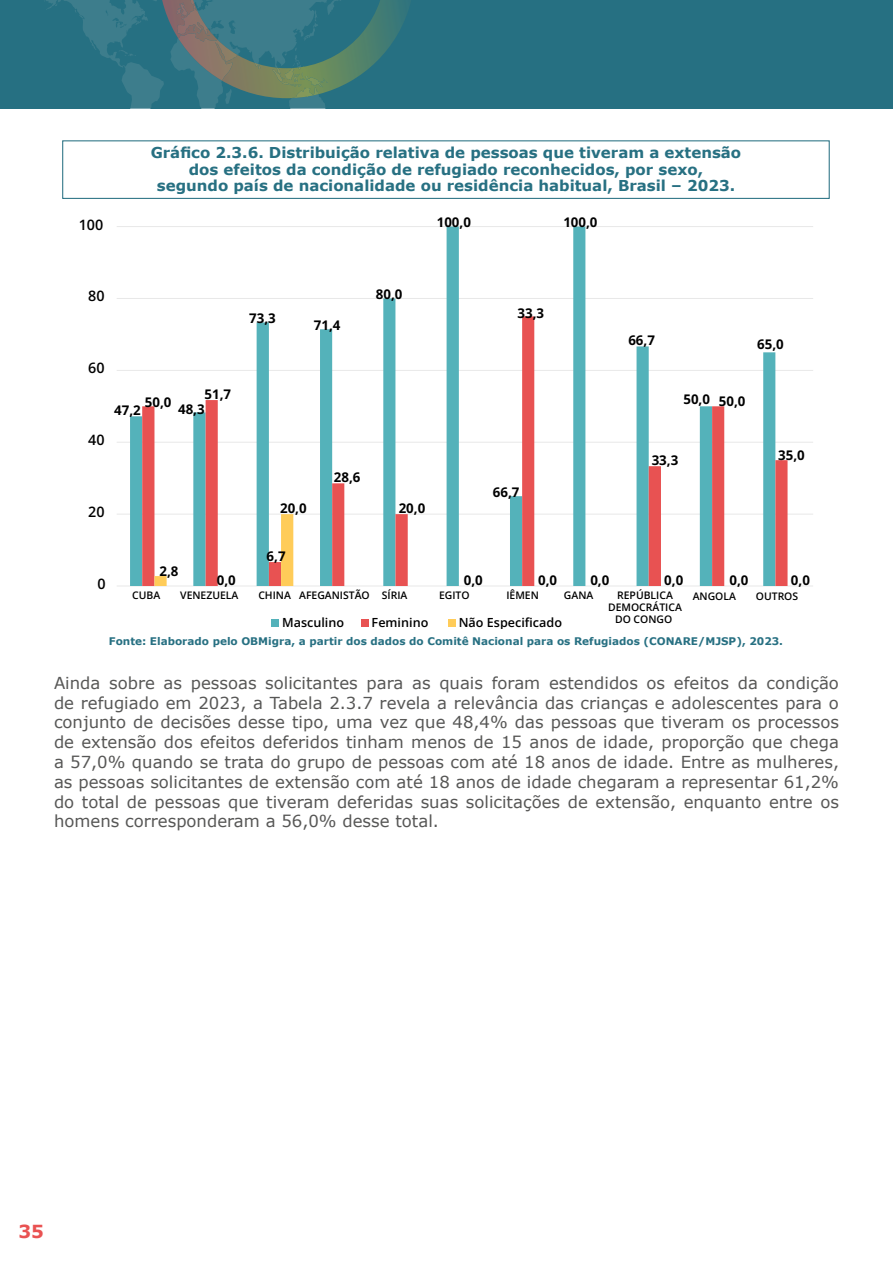
<style>
.page{position:relative;width:893px;height:1263px;background:#fff}
.page>*{position:absolute;margin:0;border:0;box-sizing:border-box;transform-origin:0 0}
.t1{font:700 18px "Verdana";color:#e95252}
.t2{font:16.5px/19.8px "Verdana";color:#575756;text-align:justify}
.t3{font:700 15px/16.5px "Verdana";color:#277082;text-align:center}
.t4{font:600 14.25px "Open Sans";color:#000}
.t5{font:700 13.35px "Open Sans";color:#000}
.t6{font:600 12.6px "Open Sans";color:#000}
.t7{font:700 10.5px "Verdana";color:#277082}
.t8{font:600 10.35px/11.7px "Open Sans";color:#000;text-align:center}
</style>
<div class="page">
<div style="left:0;top:0;width:893px;height:108px;background:#267082"></div>
<svg style="left:43px;top:0;width:337px;height:109px"></svg>
<div style="left:62px;top:140px;width:768px;height:59px;border:1px solid #277082"></div>
<hr style="left:117px;top:514px;width:696px;height:1px;background:#d9d9d9">
<hr style="left:117px;top:442px;width:696px;height:1px;background:#d9d9d9">
<hr style="left:117px;top:370px;width:696px;height:1px;background:#d9d9d9">
<hr style="left:117px;top:298px;width:696px;height:1px;background:#d9d9d9">
<hr style="left:117px;top:226px;width:696px;height:1px;background:#d9d9d9">
<hr style="left:117px;top:586px;width:696px;height:1px;background:#d9d9d9">
<svg style="left:130px;top:227px;width:645px;height:359px"></svg>
<svg style="left:142px;top:316px;width:645px;height:270px"></svg>
<svg style="left:154px;top:514px;width:139px;height:72px"></svg>
<div style="left:271px;top:619px;width:8px;height:8px;background:#54b2ba"></div>
<div style="left:361px;top:619px;width:7px;height:8px;background:#e85252"></div>
<div style="left:448px;top:619px;width:7px;height:8px;background:#ffcc59"></div>
<p class="t4" style="left:79px;top:215px;width:26px">100</p>
<p class="t3" style="left:151px;top:144px;width:592px">Gráfico 2.3.6. Distribuição relativa de pessoas que tiveram a extensão dos efeitos da condição de refugiado reconhecidos, por sexo,<br>segundo país de nacionalidade ou residência habitual, Brasil – 2023.</p>
<p class="t5" style="left:437px;top:213px;width:36px">100,0</p>
<p class="t5" style="left:563px;top:213px;width:36px">100,0</p>
<p class="t4" style="left:88px;top:286px;width:18px">80</p>
<p class="t4" style="left:88px;top:358px;width:18px">60</p>
<p class="t4" style="left:88px;top:430px;width:18px">40</p>
<p class="t4" style="left:88px;top:502px;width:18px">20</p>
<p class="t4" style="left:98px;top:574px;width:10px">0</p>
<p class="t5" style="left:249px;top:309px;width:28px">73,3</p>
<p class="t5" style="left:314px;top:316px;width:28px">71,4</p>
<p class="t5" style="left:376px;top:285px;width:28px">80,0</p>
<p class="t5" style="left:205px;top:384px;width:28px">51,7</p>
<p class="t5" style="left:145px;top:393px;width:28px">50,0</p>
<p class="t5" style="left:178px;top:399px;width:28px">48,3</p>
<p class="t5" style="left:114px;top:401px;width:28px">47,2</p>
<p class="t5" style="left:159px;top:561px;width:20px">2,8</p>
<p class="t5" style="left:217px;top:571px;width:20px">0,0</p>
<p class="t5" style="left:280px;top:498px;width:28px">20,0</p>
<p class="t5" style="left:267px;top:547px;width:20px">6,7</p>
<p class="t5" style="left:334px;top:467px;width:28px">28,6</p>
<p class="t5" style="left:399px;top:498px;width:28px">20,0</p>
<p class="t5" style="left:517px;top:303px;width:28px">33,3</p>
<p class="t5" style="left:493px;top:483px;width:28px">66,7</p>
<p class="t5" style="left:464px;top:570px;width:20px">0,0</p>
<p class="t5" style="left:538px;top:570px;width:20px">0,0</p>
<p class="t5" style="left:628px;top:331px;width:28px">66,7</p>
<p class="t5" style="left:757px;top:335px;width:28px">65,0</p>
<p class="t5" style="left:683px;top:391px;width:64px">50,0 50,0</p>
<p class="t5" style="left:652px;top:450px;width:28px">33,3</p>
<p class="t5" style="left:778px;top:446px;width:28px">35,0</p>
<p class="t5" style="left:590px;top:570px;width:20px">0,0</p>
<p class="t5" style="left:664px;top:570px;width:20px">0,0</p>
<p class="t5" style="left:729px;top:570px;width:20px">0,0</p>
<p class="t5" style="left:791px;top:570px;width:20px">0,0</p>
<p class="t8" style="left:132px;top:590px;width:30px">CUBA</p>
<p class="t8" style="left:180px;top:590px;width:60px">VENEZUELA</p>
<p class="t8" style="left:258px;top:590px;width:151px">CHINA AFEGANISTÃO SÍRIA</p>
<p class="t8" style="left:439px;top:590px;width:32px">EGITO</p>
<p class="t8" style="left:506px;top:590px;width:34px">IÊMEN</p>
<p class="t8" style="left:564px;top:590px;width:31px">GANA</p>
<p class="t8" style="left:608px;top:590px;width:75px">REPÚBLICA<br>DEMOCRÁTICA<br>DO CONGO</p>
<p class="t8" style="left:693px;top:590px;width:45px">ANGOLA</p>
<p class="t8" style="left:756px;top:590px;width:44px">OUTROS</p>
<p class="t6" style="left:282px;top:613px;width:64px">Masculino</p>
<p class="t6" style="left:372px;top:613px;width:58px">Feminino</p>
<p class="t6" style="left:459px;top:613px;width:105px">Não Especificado</p>
<p class="t7" style="left:109px;top:634px;width:676px">Fonte: Elaborado pelo OBMigra, a partir dos dados do Comitê Nacional para os Refugiados (CONARE/MJSP), 2023.</p>
<p class="t2" style="left:54px;top:673px;width:786px">Ainda sobre as pessoas solicitantes para as quais foram estendidos os efeitos da condição de refugiado em 2023, a Tabela 2.3.7 revela a relevância das crianças e adolescentes para o conjunto de decisões desse tipo, uma vez que 48,4% das pessoas que tiveram os processos de extensão dos efeitos deferidos tinham menos de 15 anos de idade, proporção que chega a 57,0% quando se trata do grupo de pessoas com até 18 anos de idade. Entre as mulheres, as pessoas solicitantes de extensão com até 18 anos de idade chegaram a representar 61,2% do total de pessoas que tiveram deferidas suas solicitações de extensão, enquanto entre os homens corresponderam a 56,0% desse total.</p>
<p class="t1" style="left:18px;top:1219px;width:27px">35</p>
</div>
